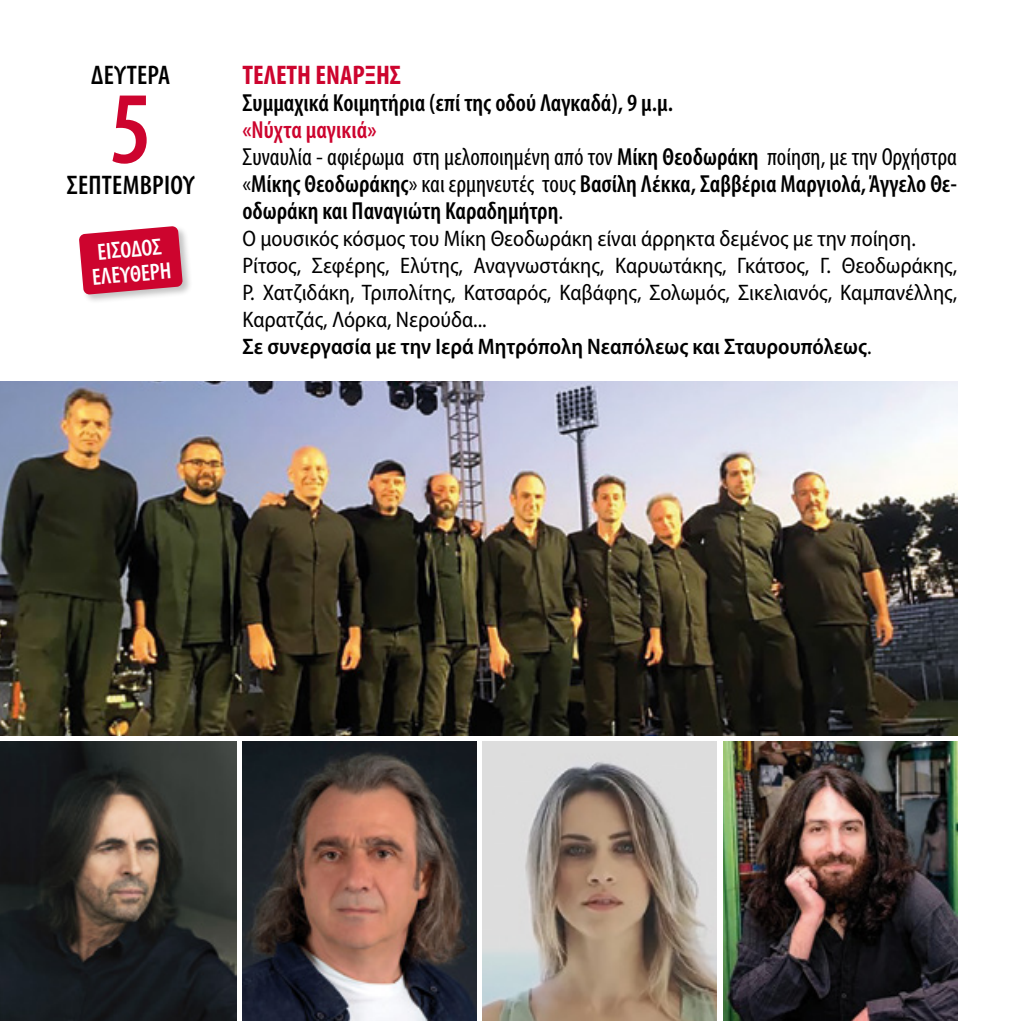
<style>
.page{position:relative;width:1021px;height:1021px;background:#fff}
.page>*{position:absolute;margin:0;border:0;box-sizing:border-box;transform-origin:0 0}
.t1{font:600 condensed 103.5px "Myriad Pro";color:#cd042e}
.t2{font:600 condensed 27px "Myriad Pro";letter-spacing:.01em;color:#000}
.t3{font:700 condensed 27px "Myriad Pro";color:#cd042e}
.t4{font:600 condensed 24.75px/27px "Myriad Pro";color:#000}
.t5{font:600 condensed 23.4px/24.8px "Myriad Pro";color:#fff;text-align:center}
.t6{font:semi-condensed 22.5px/27px "Myriad Pro";color:#000}
.s1{color:#cd042e}
.s2{font-weight:400}
.s3{font-weight:600}
</style>
<div class="page">
<div style="left:77px;top:224px;width:116px;height:80px;background:#000;opacity:.24"></div>
<svg style="left:79px;top:226px;width:104px;height:69px;background:#d1294c"></svg>
<img style="left:0;top:381px;width:957px;height:354px">
<img style="left:483px;top:741px;width:233px;height:279px">
<img style="left:242px;top:741px;width:234px;height:279px">
<img style="left:0;top:741px;width:236px;height:279px">
<img style="left:723px;top:741px;width:234px;height:279px">
<p class="t2" style="left:91px;top:60px;width:81px">ΔΕΥΤΕΡΑ</p>
<h1 class="t1" style="left:110px;top:72px;width:44px">5</h1>
<p class="t2" style="left:67px;top:171px;width:130px">ΣΕΠΤΕΜΒΡΙΟΥ</p>
<p class="t5" style="left:89px;top:240px;width:81px;rotate:-5deg">ΕΙΣΟΔΟΣ<br>ΕΛΕΥΘΕΡΗ</p>
<p class="t3" style="left:242px;top:60px;width:160px">ΤΕΛΕΤΗ ΕΝΑΡΞΗΣ</p>
<p class="t4" style="left:242px;top:90px;width:432px">Συμμαχικά Κοιμητήρια (επί της οδού Λαγκαδά), 9 μ.μ.</p>
<p class="t4" style="left:242px;top:117px;width:716px"><span class="s1">«Νύχτα μαγικιά»<br></span><span class="s2">Συναυλία - αφιέρωμα στη μελοποιημένη από τον</span> Μίκη Θεοδωράκη <span class="s2">ποίηση, με την Ορχήστρα «</span>Μίκης Θεοδωράκης<span class="s2">» και ερμηνευτές τους</span> Βασίλη Λέκκα, Σαββέρια Μαργιολά, Άγγελο Θε&shy;οδωράκη και Παναγιώτη Καραδημήτρη<span class="s2">.</span></p>
<p class="t6" style="left:242px;top:225px;width:716px">Ο μουσικός κόσμος του Μίκη Θεοδωράκη είναι άρρηκτα δεμένος με την ποίηση.<br>Ρίτσος, Σεφέρης, Ελύτης, Αναγνωστάκης, Καρυωτάκης, Γκάτσος, Γ. Θεοδωράκης, Ρ. Χατζιδάκη, Τριπολίτης, Κατσαρός, Καβάφης, Σολωμός, Σικελιανός, Καμπανέλλης, Καρατζάς, Λόρκα, Νερούδα...<br><span class="s3">Σε συνεργασία με την Ιερά Μητρόπολη Νεαπόλεως και Σταυρουπόλεως</span>.</p>
</div>
